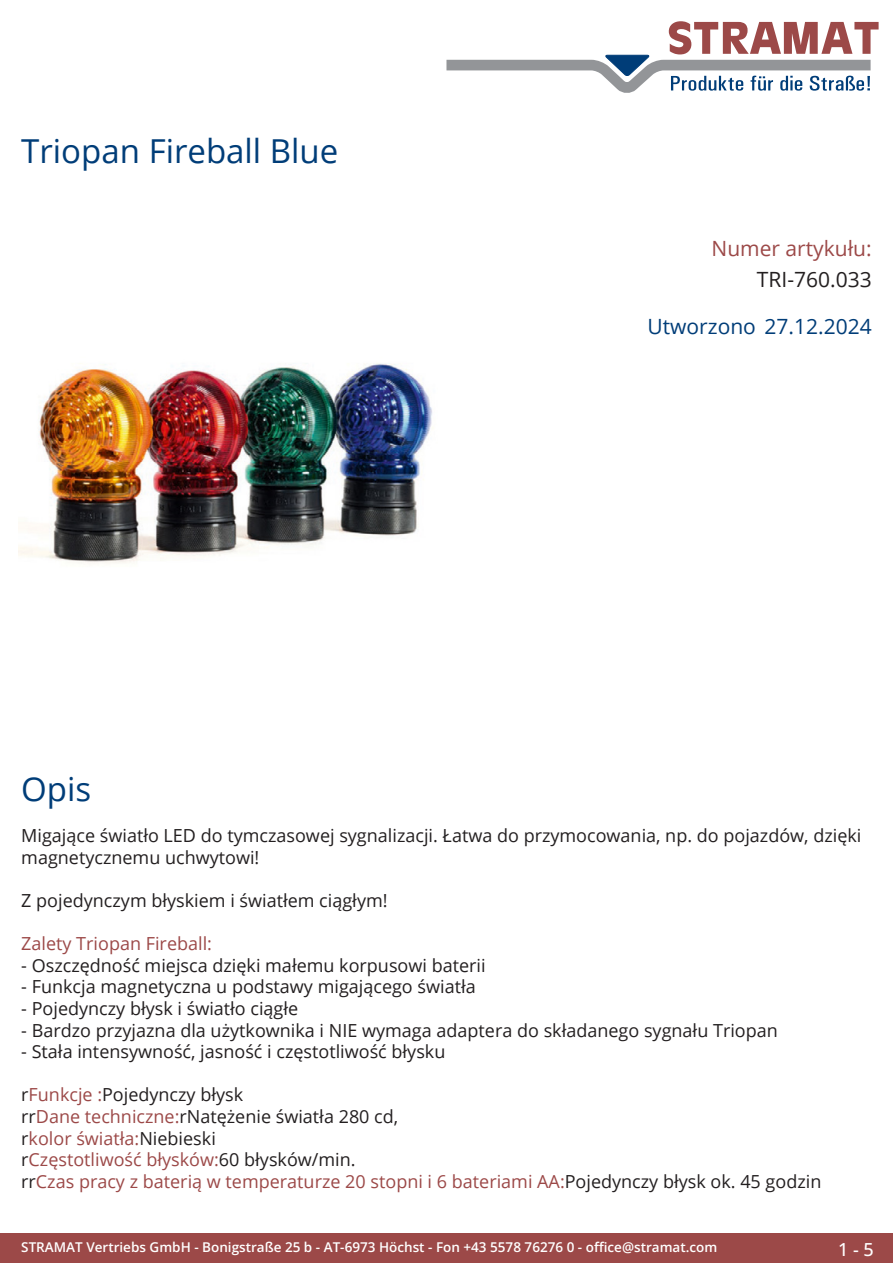
<style>
.page{position:relative;width:893px;height:1263px;background:#fff}
.page>*{position:absolute;margin:0;border:0;box-sizing:border-box;transform-origin:0 0}
.Produkttitel{font:33px "Open Sans";color:#003d78}
.Erstellungsdatum{font:21px "Open Sans";color:#003d78}
.TechDaten_Überschrif{font:21px "Open Sans";color:#9c4948}
.TechDaten_Inhalt{font:21px "Open Sans";color:#231f20}
.Beschreibung_Text{font:18px/21.6px "Open Sans";color:#231f20}
.Beschreibung_Text-2{font:18px/21.6px "Open Sans";color:#9c4948}
.t1{font:500 18px "Open Sans";color:#fff}
.t2{font:600 13.5px "Open Sans";color:#fff}
.s1{color:#231f20}
</style>
<div class="page">
<div style="left:0;top:1233px;width:893px;height:30px;background:#9c4948"></div>
<svg style="left:446px;top:21px;width:433px;height:72px"></svg>
<img style="left:18px;top:363px;width:415px;height:201px">
<p class="Produkttitel" style="left:21px;top:128px;width:319px">Triopan Fireball Blue</p>
<p class="TechDaten_Überschrif" style="left:711px;top:234px;width:162px">Numer artykułu:</p>
<p class="TechDaten_Inhalt" style="left:757px;top:265px;width:116px">TRI-760.033</p>
<p class="Erstellungsdatum" style="left:648px;top:312px;width:226px">Utworzono 27.12.2024</p>
<p class="Produkttitel" style="left:21px;top:766px;width:72px">Opis</p>
<p class="Beschreibung_Text" style="left:21px;top:824px;width:842px">Migające światło LED do tymczasowej sygnalizacji. Łatwa do przymocowania, np. do pojazdów, dzięki magnetycznemu uchwytowi!</p>
<p class="Beschreibung_Text" style="left:21px;top:889px;width:368px">Z pojedynczym błyskiem i światłem ciągłym!</p>
<p class="Beschreibung_Text-2" style="left:21px;top:932px;width:192px">Zalety Triopan Fireball:</p>
<p class="Beschreibung_Text" style="left:21px;top:954px;width:466px">- Oszczędność miejsca dzięki małemu korpusowi baterii</p>
<p class="Beschreibung_Text" style="left:21px;top:975px;width:456px">- Funkcja magnetyczna u podstawy migającego światła</p>
<p class="Beschreibung_Text" style="left:21px;top:997px;width:279px">- Pojedynczy błysk i światło ciągłe</p>
<p class="Beschreibung_Text" style="left:21px;top:1019px;width:758px">- Bardzo przyjazna dla użytkownika i NIE wymaga adaptera do składanego sygnału Triopan</p>
<p class="Beschreibung_Text" style="left:21px;top:1040px;width:426px">- Stała intensywność, jasność i częstotliwość błysku</p>
<p class="Beschreibung_Text-2" style="left:21px;top:1083px;width:802px"><span class="s1">r</span>Funkcje :<span class="s1">Pojedynczy błysk<br>rr</span>Dane techniczne:<span class="s1">rNatężenie światła 280 cd,<br>r</span>kolor światła:<span class="s1">Niebieski<br>r</span>Częstotliwość błysków:<span class="s1">60 błysków/min.<br>rr</span>Czas pracy z baterią w temperaturze 20 stopni i 6 bateriami AA:<span class="s1">Pojedynczy błysk ok. 45 godzin</span></p>
<p class="t2" style="left:21px;top:1238px;width:698px">STRAMAT Vertriebs GmbH - Bonigstraße 25 b - AT-6973 Höchst - Fon +43 5578 76276 0 - office@stramat.com</p>
<p class="t1" style="left:838px;top:1237px;width:37px">1 - 5</p>
</div>
